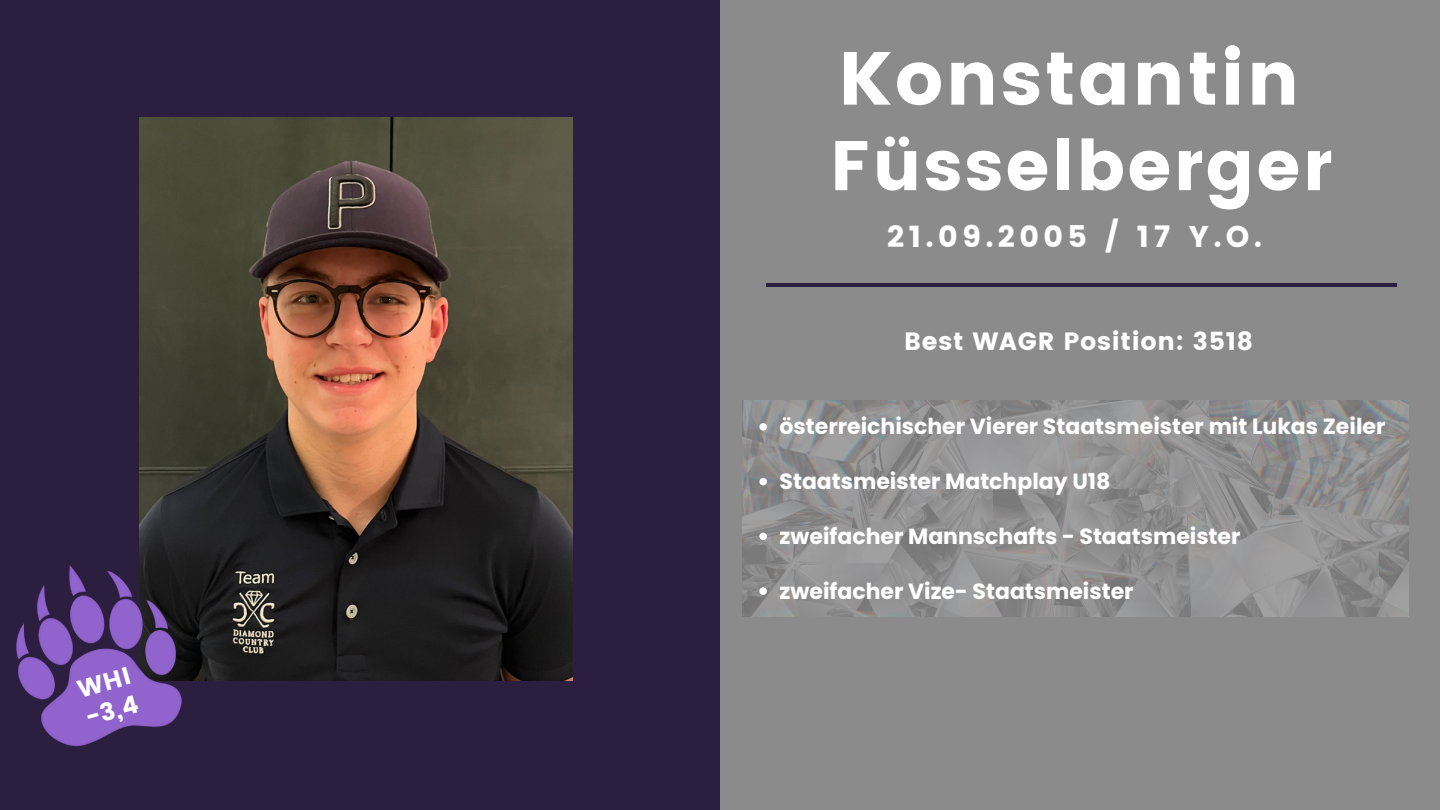
<style>
.page{position:relative;width:1440px;height:810px;background:#2b1e3e}
.page>*{position:absolute;margin:0;border:0;box-sizing:border-box;transform-origin:0 0}
.t1{font:75px "Poppins";letter-spacing:.03em;color:#fff}
.t2{font:70px "Poppins";letter-spacing:.03em;color:#fff}
.t3{font:30px "Poppins";letter-spacing:.15em;color:#fff}
.t4{font:25px "Poppins";letter-spacing:.03em;color:#fff}
.t5{font:24.6px/29.5px "Poppins";color:#fff}
.t6{font:700 22px "Poppins";color:#fff}
</style>
<div class="page">
<img style="left:139px;top:118px;width:434px;height:562px">
<div style="left:720px;top:0;width:720px;height:810px;background:#8c8b8c"></div>
<hr style="left:766px;top:283px;width:631px;height:3px;background:#2b1e3e">
<img style="left:742px;top:401px;width:667px;height:216px">
<img style="left:16px;top:550px;width:230px;height:197px">
<svg style="left:759px;top:423px;width:8px;height:8px"></svg>
<svg style="left:759px;top:478px;width:8px;height:7px"></svg>
<svg style="left:759px;top:533px;width:8px;height:7px"></svg>
<svg style="left:759px;top:587px;width:8px;height:8px"></svg>
<p class="t5" style="left:74px;top:676px;width:56px;rotate:-16deg">WHI -3,4</p>
<h1 class="t1" style="left:838px;top:35px;width:463px">Konstantin</h1>
<h2 class="t2" style="left:830px;top:125px;width:504px">Füsselberger</h2>
<h3 class="t3" style="left:887px;top:219px;width:376px">21.09.2005 / 17 Y.O.</h3>
<p class="t4" style="left:904px;top:327px;width:350px">Best WAGR Position: 3518</p>
<p class="t6" style="left:780px;top:411px;width:607px">österreichischer Vierer Staatsmeister mit Lukas Zeiler</p>
<p class="t6" style="left:780px;top:466px;width:332px">Staatsmeister Matchplay U18</p>
<p class="t6" style="left:780px;top:521px;width:462px">zweifacher Mannschafts - Staatsmeister</p>
<p class="t6" style="left:780px;top:576px;width:356px">zweifacher Vize- Staatsmeister</p>
</div>
